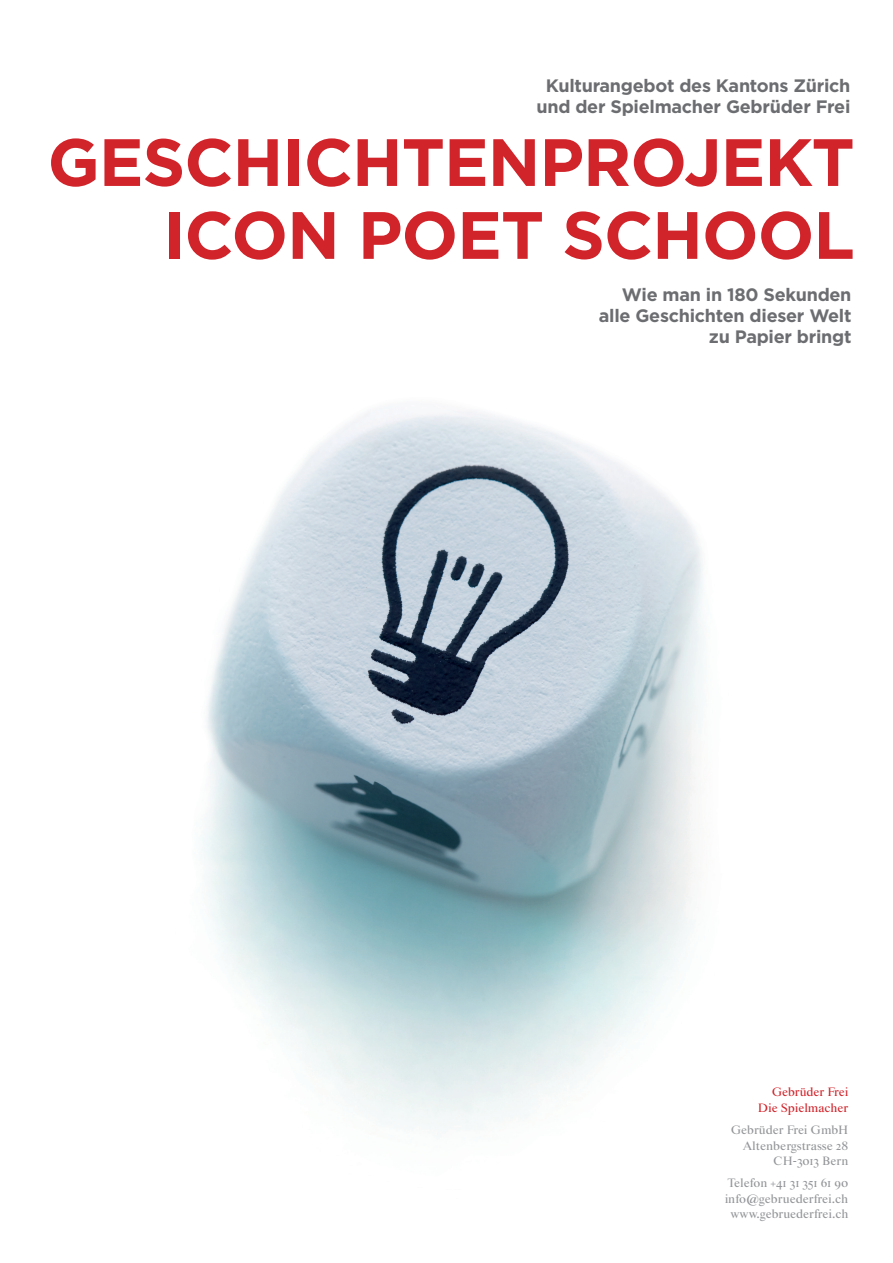
<style>
.page{position:relative;width:893px;height:1263px;background:#fff}
.page>*{position:absolute;margin:0;border:0;box-sizing:border-box;transform-origin:0 0}
.t1{font:700 66.75px/72.9px "Gotham";letter-spacing:-.015em;color:#d1232a;text-align:right}
.t2{font:700 18px/21px "Gotham";letter-spacing:-.015em;color:#6c6d70;text-align:right}
.t3{font:12.3px/15.6px "Starling";color:#939598;text-align:center}
.t4{font:12.3px/15.6px "Starling";color:#d1232a;text-align:right}
</style>
<div class="page">
<img style="left:200px;top:406px;width:505px;height:724px">
<p class="t2" style="left:536px;top:75px;width:315px;text-align:center">Kulturangebot des Kantons Zürich und der Spielmacher Gebrüder Frei</p>
<h1 class="t1" style="left:48px;top:125px;width:809px">GESCHICHTENPROJEKT<br>ICON POET SCHOOL</h1>
<p class="t2" style="left:599px;top:284px;width:254px">Wie man in 180 Sekunden alle Geschichten dieser Welt zu Papier bringt</p>
<p class="t4" style="left:758px;top:1084px;width:92px">Gebrüder Frei<br>Die Spielmacher</p>
<p class="t3" style="left:731px;top:1122px;width:119px;text-align:right">Gebrüder Frei GmbH<br>Altenbergstrasse 28<br>CH-3013 Bern</p>
<p class="t3" style="left:725px;top:1175px;width:125px">Telefon +41 31 351 61 90 info@gebruederfrei.ch www.gebruederfrei.ch</p>
</div>
